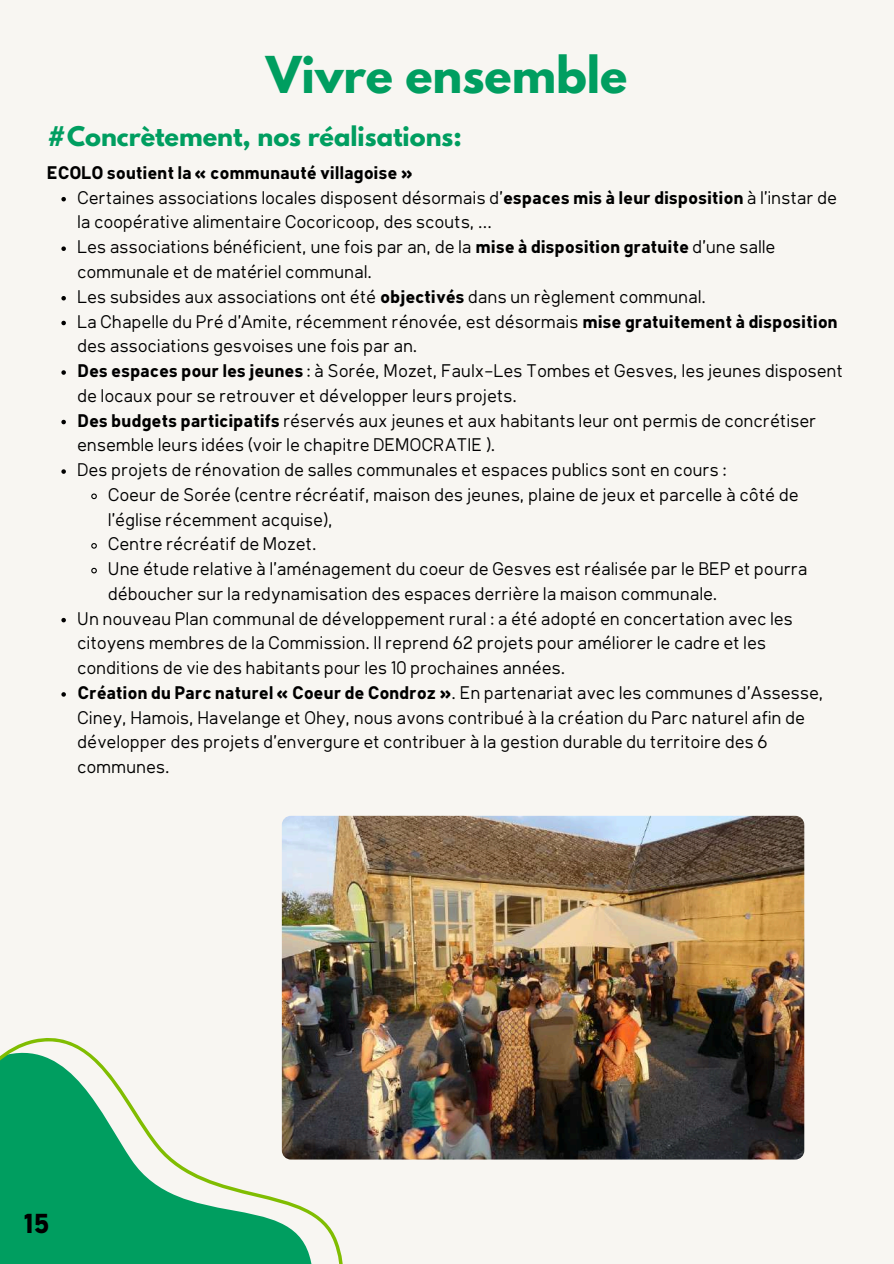
<style>
.page{position:relative;width:894px;height:1264px;background:#fff}
.page>*{position:absolute;margin:0;border:0;box-sizing:border-box;transform-origin:0 0}
.t1{font:700 45px "League Spartan";color:#009e60}
.t2{font:700 27px "Klima";color:#000}
.t3{font:700 24px "League Spartan";color:#009e60}
.t4{font:18px "Klima";color:#000}
.t5{font:700 18px "Klima";color:#000}
.s1{font-weight:700}
</style>
<div class="page">
<div style="left:0;top:0;width:893px;height:1263px;background:#f8f6f2"></div>
<svg style="left:0;top:1028px;width:347px;height:235px"></svg>
<svg style="left:61px;top:197px;width:5px;height:4px"></svg>
<svg style="left:61px;top:246px;width:5px;height:5px"></svg>
<svg style="left:61px;top:296px;width:5px;height:4px"></svg>
<svg style="left:61px;top:321px;width:5px;height:4px"></svg>
<svg style="left:61px;top:370px;width:5px;height:5px"></svg>
<svg style="left:61px;top:420px;width:5px;height:4px"></svg>
<svg style="left:61px;top:469px;width:5px;height:5px"></svg>
<svg style="left:91px;top:493px;width:6px;height:7px"></svg>
<svg style="left:91px;top:543px;width:6px;height:6px"></svg>
<svg style="left:91px;top:567px;width:6px;height:7px"></svg>
<svg style="left:61px;top:618px;width:5px;height:4px"></svg>
<svg style="left:61px;top:692px;width:5px;height:4px"></svg>
<img style="left:282px;top:815px;width:522px;height:344px;border-radius:9px">
<h1 class="t1" style="left:266px;top:53px;width:362px">Vivre ensemble</h1>
<h3 class="t3" style="left:47px;top:124px;width:416px">#Concrètement, nos réalisations:</h3>
<p class="t5" style="left:48px;top:165px;width:367px">ECOLO soutient la « communauté villagoise »</p>
<p class="t4" style="left:78px;top:190px;width:761px">Certaines associations locales disposent désormais d’<span class="s1">espaces mis à leur disposition</span> à l’instar de</p>
<p class="t4" style="left:78px;top:215px;width:416px">la coopérative alimentaire Cocoricoop, des scouts, ...</p>
<p class="t4" style="left:78px;top:239px;width:699px">Les associations bénéficient, une fois par an, de la <span class="s1">mise à disposition gratuite</span> d’une salle</p>
<p class="t4" style="left:78px;top:264px;width:296px">communale et de matériel communal.</p>
<p class="t4" style="left:78px;top:289px;width:630px">Les subsides aux associations ont été <span class="s1">objectivés</span> dans un règlement communal.</p>
<p class="t4" style="left:78px;top:314px;width:761px">La Chapelle du Pré d'Amite, récemment rénovée, est désormais <span class="s1">mise gratuitement à disposition</span></p>
<p class="t4" style="left:78px;top:338px;width:342px">des associations gesvoises une fois par an.</p>
<p class="t4" style="left:78px;top:363px;width:767px"><span class="s1">Des espaces pour les jeunes</span> : à Sorée, Mozet, Faulx-Les Tombes et Gesves, les jeunes disposent</p>
<p class="t4" style="left:78px;top:388px;width:441px">de locaux pour se retrouver et développer leurs projets.</p>
<p class="t4" style="left:78px;top:413px;width:740px"><span class="s1">Des budgets participatifs</span> réservés aux jeunes et aux habitants leur ont permis de concrétiser</p>
<p class="t4" style="left:78px;top:437px;width:420px">ensemble leurs idées (voir le chapitre DEMOCRATIE ).</p>
<p class="t4" style="left:78px;top:462px;width:650px">Des projets de rénovation de salles communales et espaces publics sont en cours :</p>
<p class="t4" style="left:109px;top:487px;width:692px">Coeur de Sorée (centre récréatif, maison des jeunes, plaine de jeux et parcelle à côté de</p>
<p class="t4" style="left:109px;top:512px;width:226px">l’église récemment acquise),</p>
<p class="t4" style="left:109px;top:536px;width:210px">Centre récréatif de Mozet.</p>
<p class="t4" style="left:109px;top:561px;width:701px">Une étude relative à l’aménagement du coeur de Gesves est réalisée par le BEP et pourra</p>
<p class="t4" style="left:109px;top:586px;width:611px">déboucher sur la redynamisation des espaces derrière la maison communale.</p>
<p class="t4" style="left:78px;top:611px;width:717px">Un nouveau Plan communal de développement rural : a été adopté en concertation avec les</p>
<p class="t4" style="left:78px;top:635px;width:690px">citoyens membres de la Commission. Il reprend 62 projets pour améliorer le cadre et les</p>
<p class="t4" style="left:78px;top:660px;width:489px">conditions de vie des habitants pour les 10 prochaines années.</p>
<p class="t4" style="left:78px;top:685px;width:747px"><span class="s1">Création du Parc naturel « Coeur de Condroz »</span>. En partenariat avec les communes d’Assesse,</p>
<p class="t4" style="left:78px;top:710px;width:729px">Ciney, Hamois, Havelange et Ohey, nous avons contribué à la création du Parc naturel afin de</p>
<p class="t4" style="left:78px;top:734px;width:691px">développer des projets d’envergure et contribuer à la gestion durable du territoire des 6</p>
<p class="t4" style="left:78px;top:759px;width:94px">communes.</p>
<h2 class="t2" style="left:25px;top:1212px;width:28px">15</h2>
</div>
